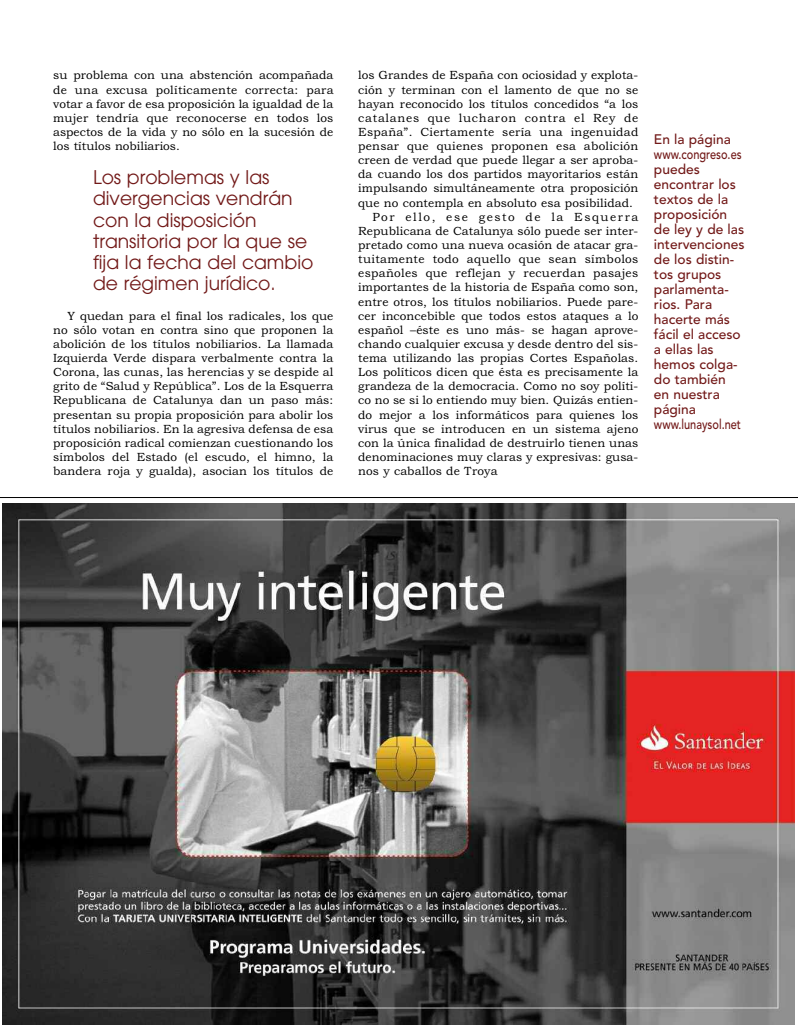
<style>
.page{position:relative;width:798px;height:1028px;background:#fff}
.page>*{position:absolute;margin:0;border:0;box-sizing:border-box;transform-origin:0 0}
.t1{font:18.75px/21.2px "Avant Garde";color:#721918}
.t2{font:500 13.75px/15px "Avenir";color:#721918}
.t3{font:11.88px/14.1px "Bookman Old Style";letter-spacing:.005em;color:#000;text-align:justify}
.t4{font:11.88px "Bookman Old Style";letter-spacing:.025em;color:#000}
.t5{font:11.88px "Bookman Old Style";letter-spacing:.03em;color:#000}
.t6{font:11.88px "Bookman Old Style";letter-spacing:.06em;color:#000}
.t7{font:11.88px "Bookman Old Style";letter-spacing:.13em;color:#000}
</style>
<div class="page">
<img style="left:2px;top:503px;width:792px;height:521px">
<hr style="left:0;top:497px;width:797px;height:1px;background:#000">
<p class="t3" style="left:53px;top:68px;width:282px">su problema con una abstención acompañada de una excusa políticamente correcta: para votar a favor de esa proposición la igualdad de la mujer tendría que reconocerse en todos los aspectos de la vida y no sólo en la sucesión de los títulos nobiliarios.</p>
<h1 class="t1" style="left:93px;top:168px;width:222px">Los problemas y las divergencias vendrán con la disposición transitoria por la que se fija la fecha del cambio de régimen jurídico.</h1>
<p class="t3" style="left:53px;top:308px;width:281px;text-indent:14px">Y quedan para el final los radicales, los que no sólo votan en contra sino que proponen la abolición de los títulos nobiliarios. La llamada Izquierda Verde dispara verbalmente contra la Corona, las cunas, las herencias y se despide al grito de “Salud y República”. Los de la Esquerra Republicana de Catalunya dan un paso más: presentan su propia proposición para abolir los títulos nobiliarios. En la agresiva defensa de esa proposición radical comienzan cuestionando los símbolos del Estado (el escudo, el himno, la bandera roja y gualda), asocian los títulos de</p>
<p class="t3" style="left:358px;top:68px;width:281px">los Grandes de España con ociosidad y explota-</p>
<p class="t3" style="left:358px;top:82px;width:281px">ción y terminan con el lamento de que no se</p>
<p class="t3" style="left:358px;top:96px;width:281px">hayan reconocido los títulos concedidos “a los</p>
<p class="t6" style="left:358px;top:111px;width:281px">catalanes que lucharon contra el Rey de</p>
<p class="t4" style="left:358px;top:125px;width:281px">España”. Ciertamente sería una ingenuidad</p>
<p class="t3" style="left:358px;top:139px;width:281px">pensar que quienes proponen esa abolición</p>
<p class="t3" style="left:358px;top:153px;width:281px">creen de verdad que puede llegar a ser aproba-</p>
<p class="t3" style="left:358px;top:167px;width:281px">da cuando los dos partidos mayoritarios están</p>
<p class="t3" style="left:358px;top:181px;width:281px">impulsando simultáneamente otra proposición</p>
<p class="t3" style="left:358px;top:195px;width:276px">que no contempla en absoluto esa posibilidad.</p>
<p class="t7" style="left:372px;top:210px;width:267px">Por ello, ese gesto de la Esquerra</p>
<p class="t3" style="left:358px;top:224px;width:281px">Republicana de Catalunya sólo puede ser inter-</p>
<p class="t3" style="left:358px;top:238px;width:281px">pretado como una nueva ocasión de atacar gra-</p>
<p class="t5" style="left:358px;top:252px;width:281px">tuitamente todo aquello que sean símbolos</p>
<p class="t4" style="left:358px;top:266px;width:281px">españoles que reflejan y recuerdan pasajes</p>
<p class="t3" style="left:358px;top:280px;width:281px">importantes de la historia de España como son,</p>
<p class="t3" style="left:358px;top:294px;width:281px">entre otros, los títulos nobiliarios. Puede pare-</p>
<p class="t3" style="left:358px;top:308px;width:281px">cer inconcebible que todos estos ataques a lo</p>
<p class="t3" style="left:358px;top:322px;width:281px">español –éste es uno más- se hagan aprove-</p>
<p class="t3" style="left:358px;top:337px;width:281px">chando cualquier excusa y desde dentro del sis-</p>
<p class="t3" style="left:358px;top:351px;width:281px">tema utilizando las propias Cortes Españolas.</p>
<p class="t3" style="left:358px;top:365px;width:281px">Los políticos dicen que ésta es precisamente la</p>
<p class="t3" style="left:358px;top:379px;width:281px">grandeza de la democracia. Como no soy políti-</p>
<p class="t3" style="left:358px;top:393px;width:281px">co no se si lo entiendo muy bien. Quizás entien-</p>
<p class="t3" style="left:358px;top:407px;width:281px">do mejor a los informáticos para quienes los</p>
<p class="t3" style="left:358px;top:421px;width:281px">virus que se introducen en un sistema ajeno</p>
<p class="t3" style="left:358px;top:435px;width:281px">con la única finalidad de destruirlo tienen unas</p>
<p class="t3" style="left:358px;top:450px;width:281px">denominaciones muy claras y expresivas: gusa-</p>
<p class="t3" style="left:358px;top:464px;width:141px">nos y caballos de Troya</p>
<p class="t2" style="left:653px;top:133px;width:92px">En la página www.congreso.es puedes encontrar los textos de la proposición de ley y de las intervenciones de los distin&shy;tos grupos parlamenta&shy;rios. Para hacerte más fácil el acceso a ellas las hemos colga&shy;do también en nuestra página www.lunaysol.net</p>
</div>
